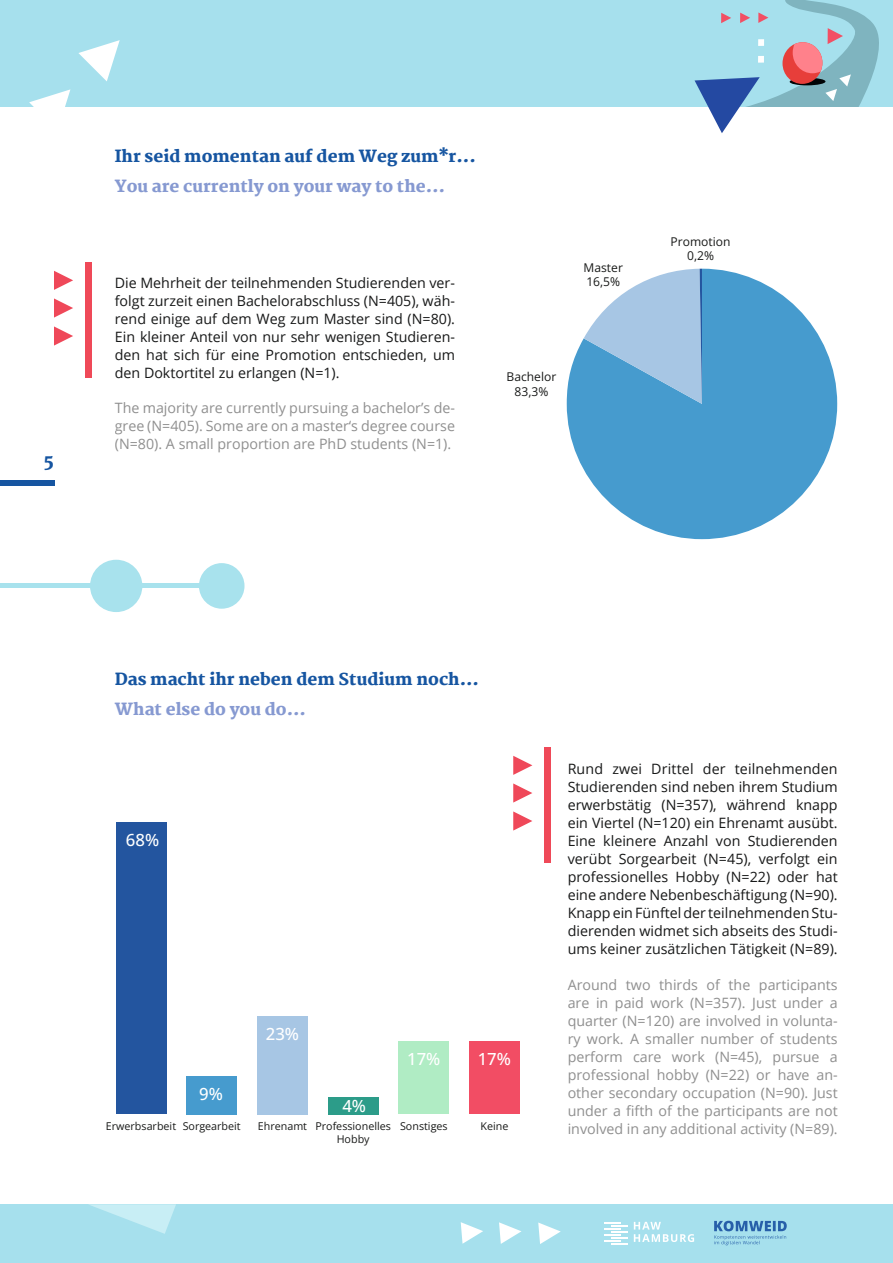
<style>
.page{position:relative;width:893px;height:1263px;background:#fff}
.page>*{position:absolute;margin:0;border:0;box-sizing:border-box;transform-origin:0 0}
.t1{font:800 18px "Martel";color:#1655a1}
.t2{font:500 16.65px "Open Sans";color:#fff}
.t3{font:800 16.5px "Martel";color:#1655a1}
.t4{font:800 16.5px "Martel";color:#8699d1}
.t5{font:14.25px/18px "Open Sans";color:#171818;text-align:justify}
.t6{font:14.25px/18px "Open Sans";color:#8f8f8f;text-align:justify}
.t7{font:12.15px/14.5px "Open Sans";color:#181918;text-align:center}
.t8{font:10.8px "Open Sans";color:#181918}
</style>
<div class="page">
<div style="left:0;top:0;width:893px;height:107px;background:#a6e0ed"></div>
<svg style="left:694px;top:0;width:185px;height:133px"></svg>
<div style="left:0;top:1204px;width:893px;height:59px;background:#a6e0ed"></div>
<svg style="left:89px;top:1204px;width:87px;height:30px"></svg>
<svg style="left:714px;top:1221px;width:73px;height:24px"></svg>
<svg style="left:604px;top:1222px;width:24px;height:23px"></svg>
<svg style="left:634px;top:1222px;width:60px;height:20px"></svg>
<svg style="left:461px;top:1222px;width:22px;height:22px"></svg>
<svg style="left:499px;top:1222px;width:22px;height:22px"></svg>
<svg style="left:538px;top:1222px;width:23px;height:22px"></svg>
<svg style="left:29px;top:89px;width:41px;height:18px"></svg>
<svg style="left:78px;top:40px;width:42px;height:41px"></svg>
<div style="left:0;top:480px;width:54px;height:6px;background:#1655a1"></div>
<svg style="left:567px;top:269px;width:270px;height:270px;fill:#469bce"></svg>
<svg style="left:584px;top:269px;width:118px;height:135px;background:#9bc2e1"></svg>
<div style="left:116px;top:822px;width:50px;height:292px;background:#23559f"></div>
<div style="left:186px;top:1076px;width:51px;height:38px;background:#469bce"></div>
<div style="left:257px;top:1016px;width:51px;height:98px;background:#a7c6e4"></div>
<div style="left:328px;top:1097px;width:51px;height:17px;background:#2c9c89"></div>
<div style="left:398px;top:1041px;width:51px;height:73px;background:#b0ecc4"></div>
<div style="left:469px;top:1041px;width:51px;height:73px;background:#f24d64"></div>
<div style="left:90px;top:560px;width:52px;height:52px;background:#a8e2ed;border-radius:50%"></div>
<div style="left:199px;top:563px;width:45px;height:46px;background:#a8e2ed;border-radius:50%"></div>
<div style="left:0;top:583px;width:204px;height:5px;background:#a8e2ed"></div>
<div style="left:85px;top:262px;width:6px;height:116px;background:#ef4958"></div>
<svg style="left:54px;top:271px;width:19px;height:19px"></svg>
<svg style="left:54px;top:298px;width:19px;height:20px"></svg>
<svg style="left:54px;top:326px;width:19px;height:20px"></svg>
<div style="left:544px;top:747px;width:7px;height:116px;background:#ef4958"></div>
<svg style="left:513px;top:756px;width:19px;height:19px"></svg>
<svg style="left:513px;top:783px;width:19px;height:19px"></svg>
<svg style="left:513px;top:811px;width:19px;height:19px"></svg>
<p class="t1" style="left:44px;top:450px;width:12px">5</p>
<p class="t3" style="left:115px;top:147px;width:363px">Ihr seid momentan auf dem Weg zum*r...</p>
<p class="t4" style="left:115px;top:177px;width:332px">You are currently on your way to the…</p>
<p class="t5" style="left:115px;top:274px;width:342px">Die Mehrheit der teilnehmenden Studierenden ver&shy;folgt zurzeit einen Bachelorabschluss (N=405), wäh&shy;rend einige auf dem Weg zum Master sind (N=80).<br>Ein kleiner Anteil von nur sehr wenigen Studieren&shy;den hat sich für eine Promotion entschieden, um den Doktortitel zu erlangen (N=1).</p>
<p class="t6" style="left:115px;top:398px;width:342px">The majority are currently pursuing a bachelor’s de&shy;gree (N=405). Some are on a master‘s degree course (N=80). A small proportion are PhD students (N=1).</p>
<p class="t7" style="left:584px;top:260px;width:41px;text-align:left">Master<br>16,5%</p>
<p class="t7" style="left:507px;top:369px;width:51px">Bachelor<br>83,3%</p>
<p class="t7" style="left:671px;top:234px;width:61px">Promotion<br>0,2%</p>
<p class="t3" style="left:115px;top:669px;width:366px">Das macht ihr neben dem Studium noch...</p>
<p class="t4" style="left:115px;top:700px;width:193px">What else do you do...</p>
<p class="t2" style="left:126px;top:829px;width:35px">68%</p>
<p class="t2" style="left:199px;top:1082px;width:25px">9%</p>
<p class="t2" style="left:266px;top:1022px;width:35px">23%</p>
<p class="t8" style="left:106px;top:1118px;width:136px">Erwerbsarbeit Sorgearbeit</p>
<p class="t8" style="left:258px;top:1118px;width:51px">Ehrenamt</p>
<p class="t2" style="left:342px;top:1094px;width:25px">4%</p>
<p class="t2" style="left:407px;top:1047px;width:35px">17%</p>
<p class="t2" style="left:478px;top:1048px;width:35px">17%</p>
<p class="t8" style="left:315px;top:1118px;width:134px">Professionelles Sonstiges</p>
<p class="t8" style="left:481px;top:1118px;width:29px">Keine</p>
<p class="t8" style="left:337px;top:1131px;width:34px">Hobby</p>
<p class="t5" style="left:568px;top:759px;width:272px">Rund zwei Drittel der teilnehmenden Studierenden sind neben ihrem Studium erwerbstätig (N=357), während knapp ein Viertel (N=120) ein Ehrenamt ausübt.<br>Eine kleinere Anzahl von Studierenden verübt Sorgearbeit (N=45), verfolgt ein professionelles Hobby (N=22) oder hat eine andere Nebenbeschäftigung (N=90).<br>Knapp ein Fünftel der teilnehmenden Stu&shy;dierenden widmet sich abseits des Studi&shy;ums keiner zusätzlichen Tätigkeit (N=89).</p>
<p class="t6" style="left:568px;top:975px;width:272px">Around two thirds of the participants are in paid work (N=357). Just under a quarter (N=120) are involved in volunta&shy;ry work. A smaller number of students perform care work (N=45), pursue a professional hobby (N=22) or have an&shy;other secondary occupation (N=90). Just under a fifth of the participants are not involved in any additional activity (N=89).</p>
</div>
